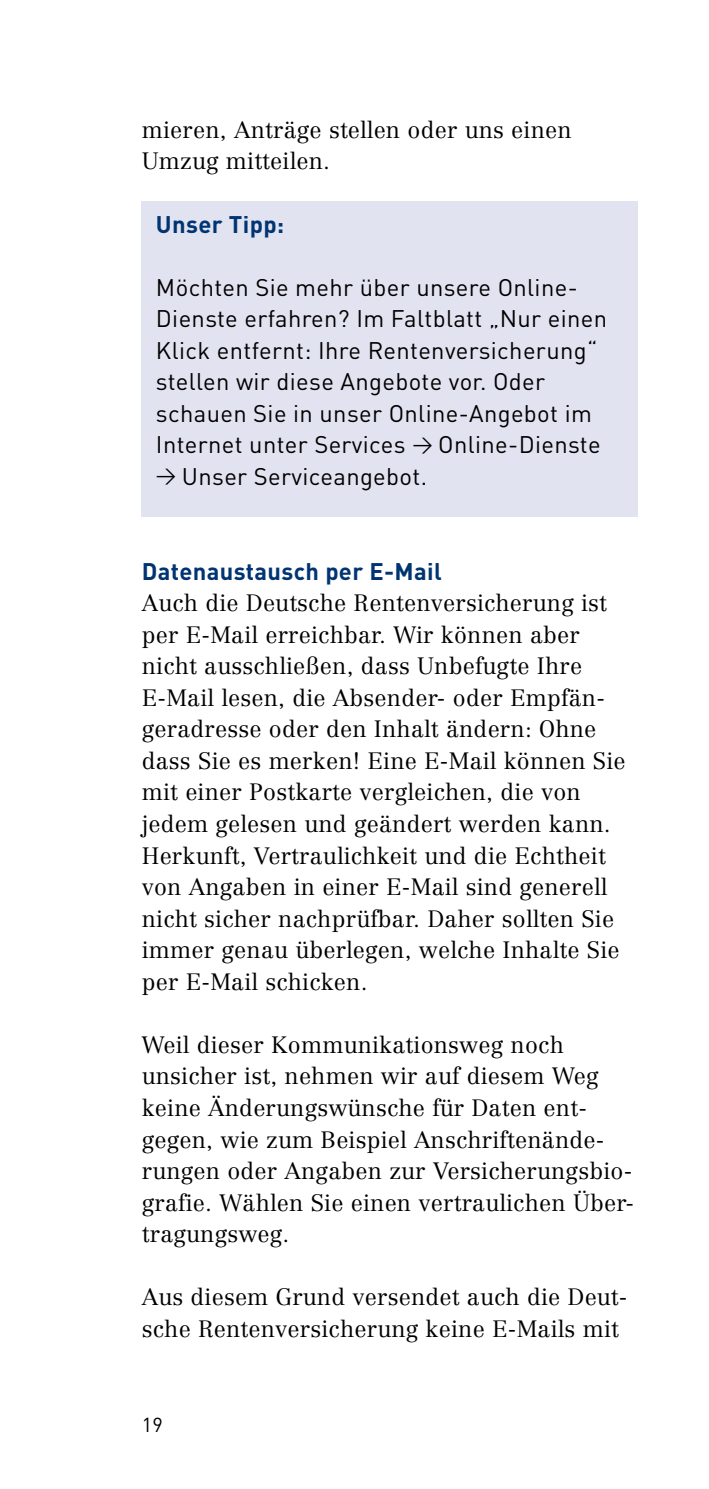
<style>
.page{position:relative;width:709px;height:1489px;background:#fff}
.page>*{position:absolute;margin:0;border:0;box-sizing:border-box;transform-origin:0 0}
.t1{font:23.75px/31.5px "DIN";letter-spacing:.015em;color:#000}
.t2{font:700 23.75px "DIN";letter-spacing:.015em;color:#003472}
.t3{font:300 23.25px/31.5px "Centennial";letter-spacing:.01em;color:#000}
.t4{font:20px "DIN";color:#000}
.s1{font-family:"DIN Regular Alternate";font-size:20px}
</style>
<div class="page">
<div style="left:142px;top:201px;width:496px;height:315px;background:#e2e3f0"></div>
<p class="t3" style="left:142px;top:114px;width:431px">mieren, Anträge stellen oder uns einen<br>Umzug mitteilen.</p>
<h3 class="t2" style="left:156px;top:208px;width:130px">Unser Tipp:</h3>
<p class="t1" style="left:156px;top:271px;width:452px">Möchten Sie mehr über unsere Online-Dienste erfahren? Im Faltblatt „Nur einen Klick entfernt: Ihre Rentenversicherung“ stellen wir diese Angebote vor. Oder schauen Sie in unser Online-Angebot im Internet unter Services <span class="s1">&gt;</span> Online-Dienste <span class="s1">&gt;</span> Unser Serviceangebot.</p>
<h3 class="t2" style="left:142px;top:555px;width:301px">Datenaustausch per E-Mail</h3>
<p class="t3" style="left:142px;top:587px;width:485px">Auch die Deutsche Rentenversicherung ist per E-Mail erreichbar. Wir können aber nicht ausschließen, dass Unbefugte Ihre E-Mail lesen, die Absender- oder Empfän&shy;geradresse oder den Inhalt ändern: Ohne dass Sie es merken! Eine E-Mail können Sie mit einer Postkarte vergleichen, die von jedem gelesen und geändert werden kann.<br>Herkunft, Vertraulichkeit und die Echtheit von Angaben in einer E-Mail sind generell nicht sicher nachprüfbar. Daher sollten Sie immer genau überlegen, welche Inhalte Sie per E-Mail schicken.</p>
<p class="t3" style="left:142px;top:1028px;width:494px">Weil dieser Kommunikationsweg noch unsicher ist, nehmen wir auf diesem Weg keine Änderungswünsche für Daten ent - gegen, wie zum Beispiel Anschriftenände&shy;rungen oder Angaben zur Versicherungs bio&shy;grafie. Wählen Sie einen vertraulichen Über&shy;tragungsweg.</p>
<p class="t3" style="left:142px;top:1281px;width:487px">Aus diesem Grund versendet auch die Deut&shy;sche Rentenversicherung keine E-Mails mit</p>
<p class="t4" style="left:142px;top:1411px;width:23px">19</p>
</div>
